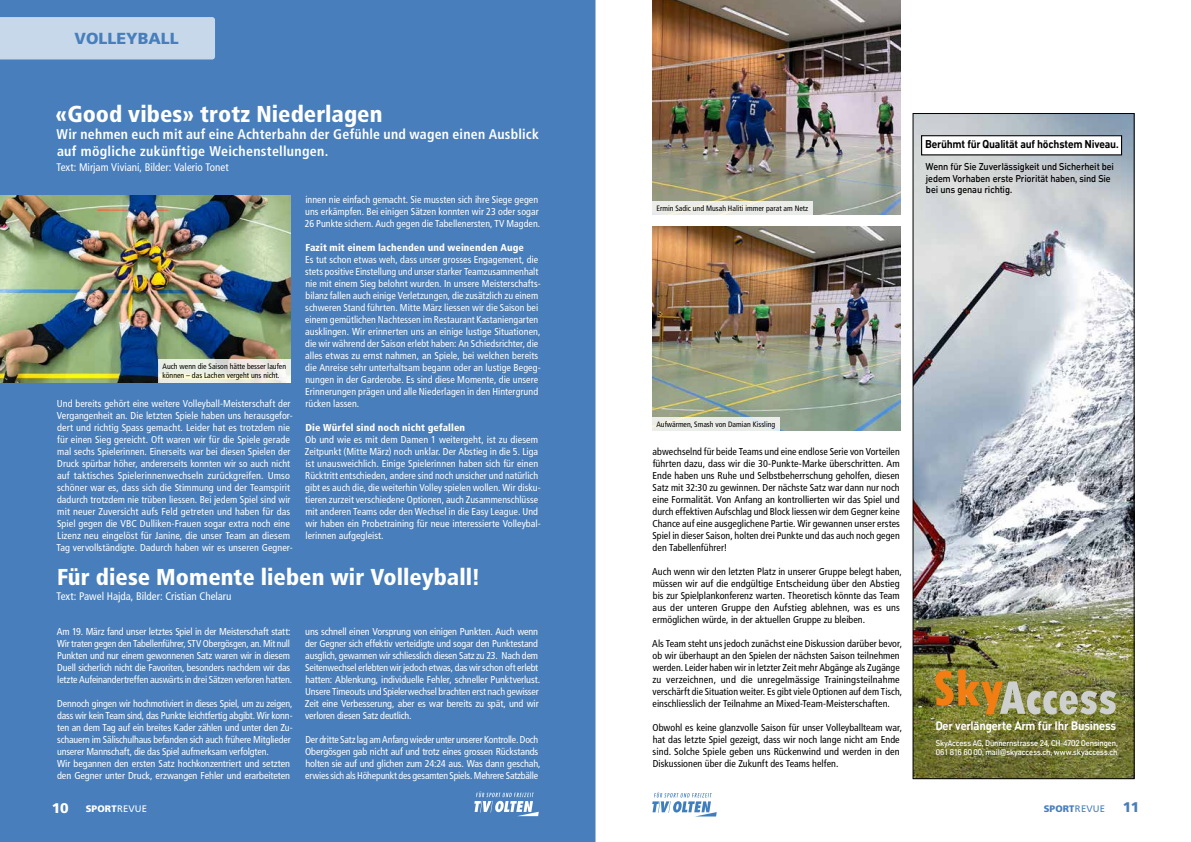
<style>
.page{position:relative;width:1191px;height:842px;background:#fff}
.page>*{position:absolute;margin:0;border:0;box-sizing:border-box;transform-origin:0 0}
.t1{font:900 condensed 23px "Frutiger LT Std";color:#fff}
.t2{font:900 16px "Frutiger LT Std";color:#477ebb}
.t3{font:700 condensed 14px/17px "Frutiger LT Std";letter-spacing:.02em;color:#fff}
.t4{font:900 14px "Frutiger LT Std";color:#477ebb}
.t5{font:700 12px "Zkj";letter-spacing:-.01em;color:#fff}
.t6{font:700 11.1px "Zkj";letter-spacing:-.01em;color:#000}
.t7{font:condensed 11px "Frutiger LT Std";color:#fff}
.t8{font:condensed 10px/12px "Frutiger LT Std";color:#fff}
.t9{font:condensed 10px/12px "Frutiger LT Std";letter-spacing:.005em;color:#000}
.t10{font:900 condensed 10px "Frutiger LT Std";letter-spacing:.015em;color:#fff}
.t11{font:500 9.6px/11.6px "Zkj";color:#000}
.t12{font:900 9.4px "Frutiger LT Std";letter-spacing:.01em;color:#fff}
.t13{font:900 9.4px "Frutiger LT Std";letter-spacing:.01em;color:#477ebb}
.t14{font:500 8.1px/9.7px "Zkj";color:#fff}
.t15{font:condensed 7.8px/8.8px "Frutiger LT Std";color:#000}
.s1{font-size:14px}
.s2{font-weight:400}
</style>
<div class="page">
<div style="left:0;top:0;width:595px;height:842px;background:#477ebb"></div>
<svg style="left:652px;top:792px;width:64px;height:24px"></svg>
<svg style="left:474px;top:791px;width:65px;height:25px"></svg>
<div style="left:0;top:17px;width:215px;height:42px;background:#c7d8ea"></div>
<img style="left:652px;top:226px;width:248px;height:204px">
<img style="left:915px;top:115px;width:217px;height:662px">
<div style="left:921px;top:136px;width:200px;height:19px;background:#fff"></div>
<div style="left:921px;top:135px;width:201px;height:20px;border:1px solid #000"></div>
<svg style="left:935px;top:669px;width:181px;height:46px"></svg>
<div style="left:913px;top:113px;width:221px;height:666px;border:1px solid #000"></div>
<img style="left:652px;top:0;width:248px;height:214px">
<img style="left:0;top:196px;width:291px;height:186px">
<svg style="left:158px;top:359px;width:133px;height:23px;fill:#ebefe2"></svg>
<div style="left:652px;top:201px;width:160px;height:14px;background:#ebece8"></div>
<div style="left:652px;top:417px;width:127px;height:14px;background:#eaede9"></div>
<h2 class="t2" style="left:75px;top:29px;width:106px">VOLLEYBALL</h2>
<h1 class="t1" style="left:56px;top:100px;width:328px">«Good vibes» trotz Niederlagen</h1>
<h3 class="t3" style="left:57px;top:125px;width:484px">Wir nehmen euch mit auf eine Achterbahn der Gefühle und wagen einen Ausblick auf mögliche zukünftige Weichenstellungen.</h3>
<p class="t7" style="left:56px;top:160px;width:174px">Text: Mirjam Viviani, Bilder: Valerio Tonet</p>
<p class="t15" style="left:163px;top:362px;width:125px">Auch wenn die Saison hätte besser laufen können – das Lachen vergeht uns nicht.</p>
<p class="t8" style="left:56px;top:397px;width:238px">Und bereits gehört eine weitere Volleyball-Meisterschaft der Vergangenheit an. Die letzten Spiele haben uns herausgefor&shy;dert und richtig Spass gemacht. Leider hat es trotzdem nie für einen Sieg gereicht. Oft waren wir für die Spiele gerade mal sechs Spielerinnen. Einerseits war bei diesen Spielen der Druck spürbar höher, andererseits konnten wir so auch nicht auf taktisches Spielerinnenwechseln zurückgreifen. Umso schöner war es, dass sich die Stimmung und der Teamspirit dadurch trotzdem nie trüben liessen. Bei jedem Spiel sind wir mit neuer Zuversicht aufs Feld getreten und haben für das Spiel gegen die VBC Dulliken-Frauen sogar extra noch eine Lizenz neu eingelöst für Janine, die unser Team an diesem Tag vervollständigte. Dadurch haben wir es unseren Gegner-</p>
<p class="t8" style="left:305px;top:193px;width:237px">innen nie einfach gemacht. Sie mussten sich ihre Siege gegen uns erkämpfen. Bei einigen Sätzen konnten wir 23 oder sogar<br>26 Punkte sichern. Auch gegen die Tabellenersten, TV Magden.</p>
<p class="t10" style="left:305px;top:241px;width:220px">Fazit mit einem lachenden und weinenden Auge</p>
<p class="t8" style="left:305px;top:253px;width:237px">Es tut schon etwas weh, dass unser grosses Engagement, die stets positive Einstellung und unser starker Teamzusammenhalt nie mit einem Sieg belohnt wurden. In unsere Meisterschafts&shy;bilanz fallen auch einige Verletzungen, die zusätzlich zu einem schweren Stand führten. Mitte März liessen wir die Saison bei einem gemütlichen Nachtessen im Restaurant Kastaniengarten ausklingen. Wir erinnerten uns an einige lustige Situationen, die wir während der Saison erlebt haben: An Schiedsrichter, die alles etwas zu ernst nahmen, an Spiele, bei welchen bereits die Anreise sehr unterhaltsam begann oder an lustige Begeg&shy;nungen in der Garderobe. Es sind diese Momente, die unsere Erinnerungen prägen und alle Niederlagen in den Hintergrund rücken lassen.</p>
<p class="t10" style="left:305px;top:421px;width:161px">Die Würfel sind noch nicht gefallen</p>
<p class="t8" style="left:305px;top:433px;width:237px">Ob und wie es mit dem Damen 1 weitergeht, ist zu diesem Zeitpunkt (Mitte März) noch unklar. Der Abstieg in die 5. Liga ist unausweichlich. Einige Spielerinnen haben sich für einen Rücktritt entschieden, andere sind noch unsicher und natürlich gibt es auch die, die weiterhin Volley spielen wollen. Wir disku&shy;tieren zurzeit verschiedene Optionen, auch Zusammenschlüsse mit anderen Teams oder den Wechsel in die Easy League. Und wir haben ein Probetraining für neue interessierte Volleybal&shy;lerinnen aufgegleist.</p>
<h1 class="t1" style="left:57px;top:563px;width:425px">Für diese Momente lieben wir Volleyball!</h1>
<p class="t7" style="left:56px;top:590px;width:177px">Text: Pawel Hajda, Bilder: Cristian Chelaru</p>
<p class="t8" style="left:57px;top:625px;width:237px">Am 19. März fand unser letztes Spiel in der Meisterschaft statt:<br>Wir traten gegen den Tabellenführer, STV Obergösgen, an. Mit null Punkten und nur einem gewonnenen Satz waren wir in diesem Duell sicherlich nicht die Favoriten, besonders nachdem wir das letzte Aufeinandertreffen auswärts in drei Sätzen verloren hatten.</p>
<p class="t8" style="left:57px;top:697px;width:237px">Dennoch gingen wir hochmotiviert in dieses Spiel, um zu zeigen, dass wir kein Team sind, das Punkte leichtfertig abgibt. Wir konn&shy;ten an dem Tag auf ein breites Kader zählen und unter den Zu&shy;schauern im Sälischulhaus befanden sich auch frühere Mitglieder unserer Mannschaft, die das Spiel aufmerksam verfolgten.<br>Wir begannen den ersten Satz hochkonzentriert und setzten den Gegner unter Druck, erzwangen Fehler und erarbeiteten</p>
<p class="t8" style="left:305px;top:625px;width:237px">uns schnell einen Vorsprung von einigen Punkten. Auch wenn der Gegner sich effektiv verteidigte und sogar den Punktestand ausglich, gewannen wir schliesslich diesen Satz zu 23. Nach dem Seitenwechsel erlebten wir jedoch etwas, das wir schon oft erlebt hatten: Ablenkung, individuelle Fehler, schneller Punktverlust.<br>Unsere Timeouts und Spielerwechsel brachten erst nach gewisser Zeit eine Verbesserung, aber es war bereits zu spät, und wir verloren diesen Satz deutlich.</p>
<p class="t8" style="left:305px;top:733px;width:237px">Der dritte Satz lag am Anfang wieder unter unserer Kontrolle. Doch Obergösgen gab nicht auf und trotz eines grossen Rückstands holten sie auf und glichen zum 24:24 aus. Was dann geschah, erwies sich als Höhepunkt des gesamten Spiels. Mehrere Satzbälle</p>
<p class="t12" style="left:52px;top:803px;width:97px"><span class="s1">10</span> SPORT<span class="s2">REVUE</span></p>
<p class="t15" style="left:656px;top:204px;width:153px">Ermin Sadic und Musah Haliti immer parat am Netz</p>
<p class="t6" style="left:925px;top:138px;width:195px">Berühmt für Qualität auf höchstem Niveau.</p>
<p class="t11" style="left:926px;top:161px;width:190px">Wenn für Sie Zuverlässigkeit und Sicherheit bei jedem Vorhaben erste Priorität haben, sind Sie bei uns genau richtig.</p>
<p class="t15" style="left:656px;top:420px;width:120px">Aufwärmen, Smash von Damian Kissling</p>
<p class="t9" style="left:652px;top:445px;width:249px;text-align:justify">abwechselnd für beide Teams und eine endlose Serie von Vorteilen führten dazu, dass wir die 30-Punkte-Marke überschritten. Am Ende haben uns Ruhe und Selbstbeherrschung geholfen, diesen Satz mit 32:30 zu gewinnen. Der nächste Satz war dann nur noch eine Formalität. Von Anfang an kontrollierten wir das Spiel und durch effektiven Aufschlag und Block liessen wir dem Gegner keine Chance auf eine ausgeglichene Partie. Wir gewannen unser erstes Spiel in dieser Saison, holten drei Punkte und das auch noch gegen den Tabellenführer!</p>
<p class="t9" style="left:652px;top:565px;width:251px">Auch wenn wir den letzten Platz in unserer Gruppe belegt haben, müssen wir auf die endgültige Entscheidung über den Abstieg bis zur Spielplankonferenz warten. Theoretisch könnte das Team aus der unteren Gruppe den Aufstieg ablehnen, was es uns ermöglichen würde, in der aktuellen Gruppe zu bleiben.</p>
<p class="t9" style="left:652px;top:637px;width:251px">Als Team steht uns jedoch zunächst eine Diskussion darüber bevor, ob wir überhaupt an den Spielen der nächsten Saison teilnehmen werden. Leider haben wir in letzter Zeit mehr Abgänge als Zugänge zu verzeichnen, und die unregelmässige Trainingsteilnahme verschärft die Situation weiter. Es gibt viele Optionen auf dem Tisch, einschliesslich der Teilnahme an Mixed-Team-Meisterschaften.</p>
<p class="t9" style="left:652px;top:721px;width:251px">Obwohl es keine glanzvolle Saison für unser Volleyballteam war, hat das letzte Spiel gezeigt, dass wir noch lange nicht am Ende sind. Solche Spiele geben uns Rückenwind und werden in den Diskussionen über die Zukunft des Teams helfen.</p>
<p class="t5" style="left:935px;top:718px;width:182px">Der verlängerte Arm für Ihr Business</p>
<p class="t14" style="left:936px;top:738px;width:183px">SkyAccess AG, Dünnernstrasse 24, CH-4702 Oensingen,<br>061 816 60 00, mail@skyaccess.ch, www.skyaccess.ch</p>
<p class="t13" style="left:1043px;top:803px;width:63px">SPORT<span class="s2">REVUE</span></p>
<h3 class="t4" style="left:1123px;top:799px;width:18px">11</h3>
</div>
